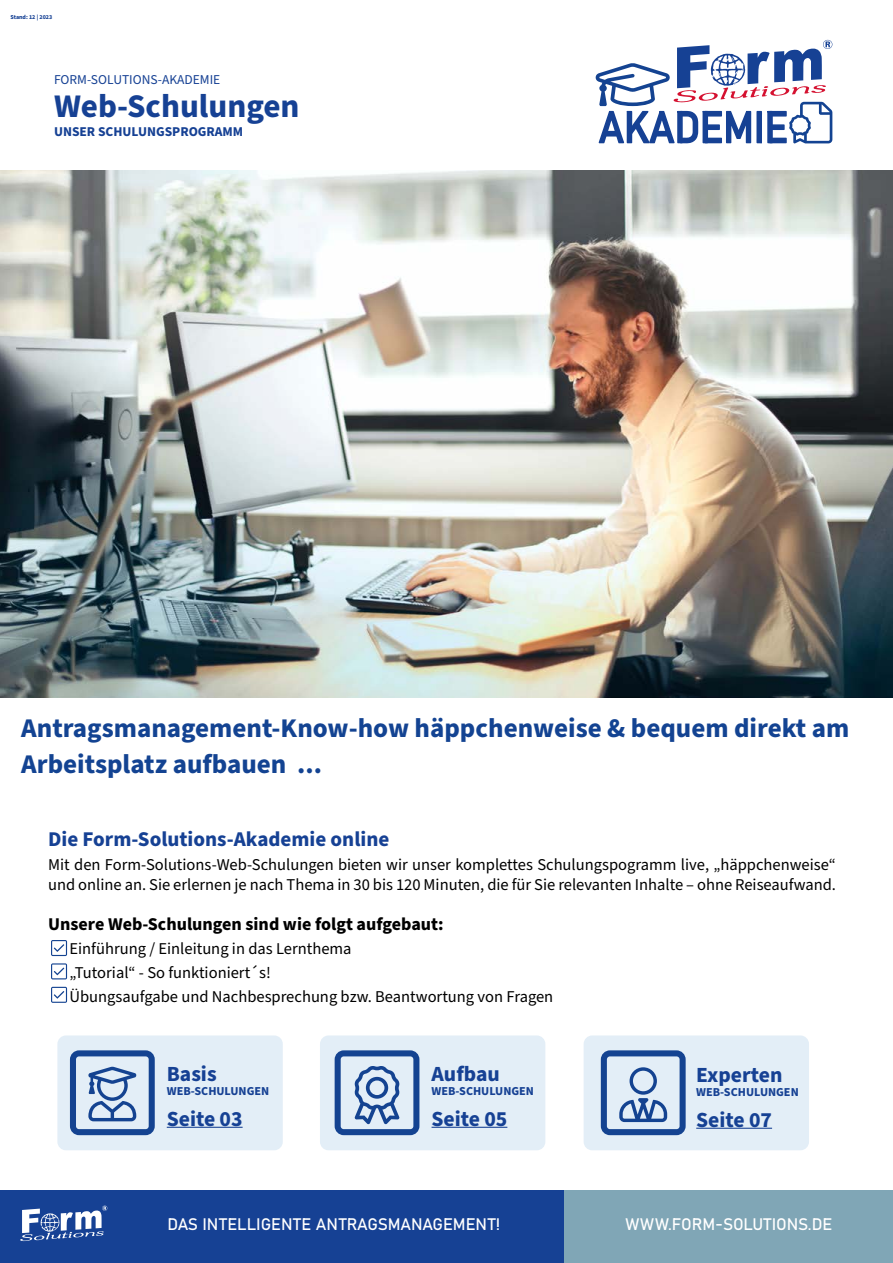
<style>
.page{position:relative;width:893px;height:1263px;background:#fff}
.page>*{position:absolute;margin:0;border:0;box-sizing:border-box;transform-origin:0 0}
.t1{font:700 33px "Source Sans Pro";color:#164194}
.t2{font:700 27px/36px "Source Sans Pro";color:#134392}
.t3{font:700 21.6px "Source Sans Pro";color:#164194}
.t4{font:700 21px "Source Sans Pro";color:#164194}
.t5{font:700 18px "Source Sans Pro";color:#000}
.t6{font:16.5px/24px "Source Sans Pro";color:#000}
.t7{font:16.5px "Bahnschrift";color:#fff}
.t8{font:13.5px "Source Sans Pro";color:#164194}
.t9{font:700 13.5px "Source Sans Pro";color:#164194}
.t10{font:700 12.15px "Source Sans Pro";color:#164194}
.t11{font:700 6px "Source Sans Pro";color:#164194}
</style>
<div class="page">
<img style="left:0;top:170px;width:893px;height:527px">
<div style="left:584px;top:1035px;width:225px;height:115px;background:#e3eef7;border-radius:9px"></div>
<div style="left:320px;top:1035px;width:225px;height:115px;background:#e3eef7;border-radius:9px"></div>
<div style="left:0;top:1191px;width:565px;height:72px;background:#164194"></div>
<div style="left:565px;top:1191px;width:328px;height:72px;background:#80a6b6"></div>
<svg style="left:20px;top:1205px;width:87px;height:36px"></svg>
<svg style="left:596px;top:40px;width:236px;height:103px"></svg>
<div style="left:57px;top:1035px;width:226px;height:115px;background:#e3eef7;border-radius:9px"></div>
<svg style="left:70px;top:1050px;width:85px;height:85px"></svg>
<hr style="left:167px;top:1127px;width:76px;height:1px;background:#164194">
<hr style="left:432px;top:1127px;width:75px;height:1px;background:#164194">
<hr style="left:696px;top:1128px;width:76px;height:1px;background:#164194">
<svg style="left:335px;top:1050px;width:84px;height:85px"></svg>
<svg style="left:601px;top:1050px;width:85px;height:85px"></svg>
<svg style="left:51px;top:940px;width:16px;height:16px"></svg>
<svg style="left:51px;top:963px;width:16px;height:16px"></svg>
<svg style="left:51px;top:987px;width:16px;height:16px"></svg>
<p class="t11" style="left:11px;top:13px;width:43px">Stand: 12 | 2023</p>
<p class="t8" style="left:54px;top:70px;width:168px">FORM-SOLUTIONS-AKADEMIE</p>
<h1 class="t1" style="left:54px;top:83px;width:247px">Web-Schulungen</h1>
<p class="t9" style="left:54px;top:123px;width:191px">UNSER SCHULUNGSPROGRAMM</p>
<h2 class="t2" style="left:21px;top:710px;width:829px">Antragsmanagement-Know-how häppchenweise &amp; bequem direkt am<br>Arbeitsplatz aufbauen ...</h2>
<p class="t4" style="left:48px;top:825px;width:343px">Die Form-Solutions-Akademie online</p>
<p class="t6" style="left:48px;top:856px;width:789px;line-height:19.8px">Mit den Form-Solutions-Web-Schulungen bieten wir unser komplettes Schulungspogramm live, „häppchenweise“ und online an. Sie erlernen je nach Thema in 30 bis 120 Minuten, die für Sie relevanten Inhalte – ohne Reiseaufwand.</p>
<p class="t5" style="left:48px;top:912px;width:397px">Unsere Web-Schulungen sind wie folgt aufgebaut:</p>
<p class="t6" style="left:69px;top:937px;width:485px">Einführung / Einleitung in das Lernthema<br>„Tutorial“ - So funktioniert´s!<br>Übungsaufgabe und Nachbesprechung bzw. Beantwortung von Fragen</p>
<h3 class="t3" style="left:167px;top:1059px;width:51px">Basis</h3>
<p class="t10" style="left:167px;top:1082px;width:104px">WEB-SCHULUNGEN</p>
<h3 class="t3" style="left:167px;top:1104px;width:77px">Seite 03</h3>
<h3 class="t3" style="left:432px;top:1059px;width:70px">Aufbau</h3>
<p class="t10" style="left:432px;top:1082px;width:104px">WEB-SCHULUNGEN</p>
<h3 class="t3" style="left:432px;top:1104px;width:77px">Seite 05</h3>
<h3 class="t3" style="left:696px;top:1060px;width:88px">Experten</h3>
<p class="t10" style="left:696px;top:1083px;width:104px">WEB-SCHULUNGEN</p>
<h3 class="t3" style="left:696px;top:1105px;width:77px">Seite 07</h3>
<p class="t7" style="left:167px;top:1212px;width:334px">DAS INTELLIGENTE ANTRAGSMANAGEMENT!</p>
<p class="t7" style="left:625px;top:1212px;width:208px">WWW.FORM-SOLUTIONS.DE</p>
</div>
